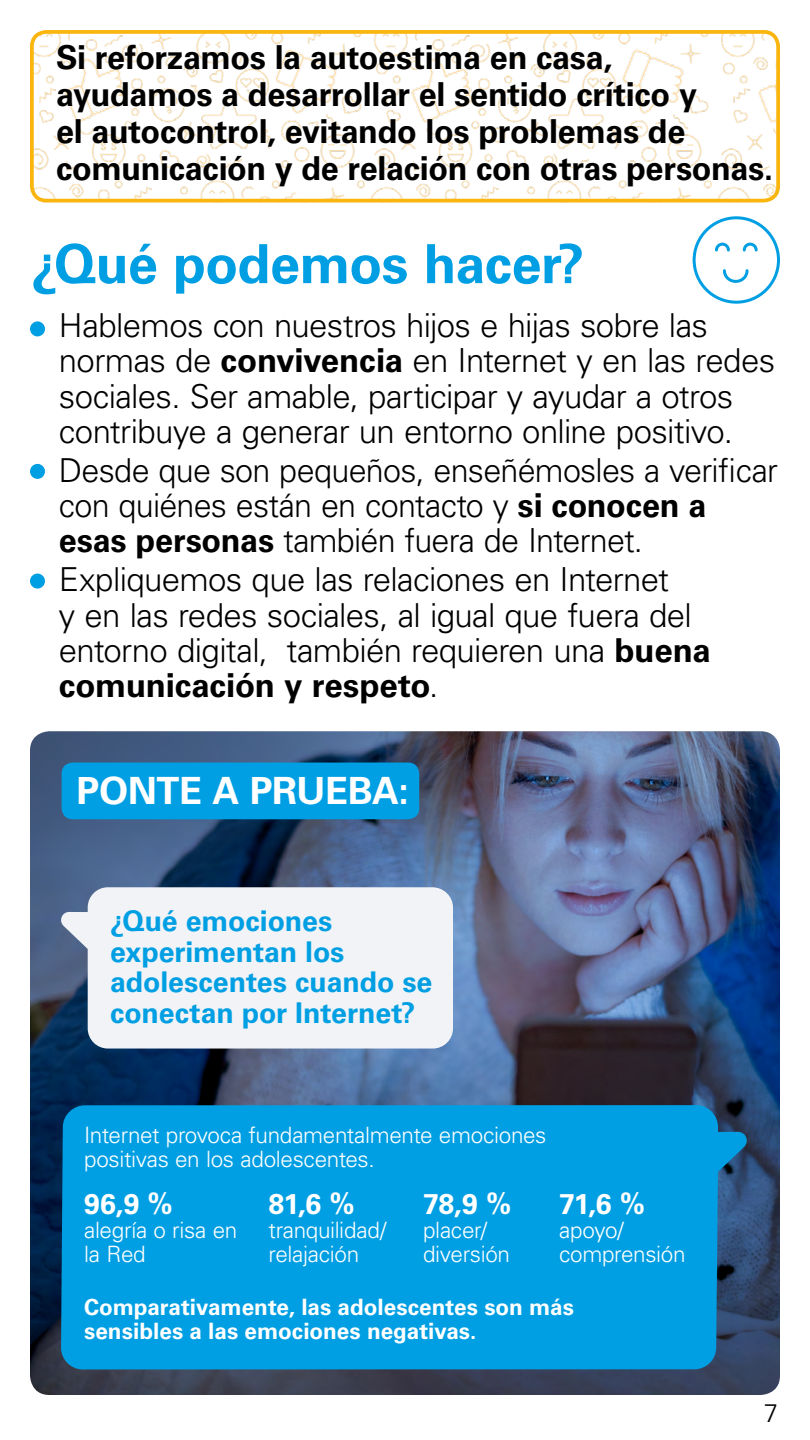
<style>
.page{position:relative;width:810px;height:1440px;background:#fff}
.page>*{position:absolute;margin:0;border:0;box-sizing:border-box;transform-origin:0 0}
.t1{font:700 54px "Univers LT Std";letter-spacing:-.01em;color:#009fe3}
.t2{font:700 37.5px "Univers LT Std";letter-spacing:-.01em;color:#fff}
.t3{font:300 33px/35.2px "Univers LT Std";letter-spacing:-.02em;color:#000}
.t4{font:700 33px/36.8px "Univers LT Std";letter-spacing:-.01em;color:#000}
.t5{font:700 28.5px/30.8px "Univers LT Std";color:#009fe3}
.t6{font:700 28.5px "Univers LT Std";letter-spacing:-.025em;color:#fff}
.t7{font:300 25.5px "Univers LT Std";color:#000}
.t8{font:300 22.5px/24px "Univers LT Std";letter-spacing:-.015em;color:#fff}
.t9{font:700 22.5px/24px "Univers LT Std";color:#fff}
.s1{font-weight:700}
</style>
<div class="page">
<img style="left:35px;top:30px;width:740px;height:168px">
<div style="left:30px;top:30px;width:750px;height:173px;border:4px solid #fab50f;border-radius:15px"></div>
<img style="left:30px;top:731px;width:750px;height:664px">
<div style="left:61px;top:1105px;width:689px;height:264px;background:#009fe3"></div>
<svg style="left:58px;top:887px;width:395px;height:162px;fill:#f2f3f6"></svg>
<div style="left:62px;top:763px;width:357px;height:56px;background:#009fe3;border-radius:11px"></div>
<div style="left:30px;top:574px;width:15px;height:15px;background:#009fe3;border-radius:50%"></div>
<div style="left:30px;top:464px;width:15px;height:15px;background:#009fe3;border-radius:50%"></div>
<div style="left:30px;top:321px;width:15px;height:15px;background:#009fe3;border-radius:50%"></div>
<svg style="left:692px;top:216px;width:88px;height:88px"></svg>
<p class="t4" style="left:56px;top:40px;width:718px">Si reforzamos la autoestima en casa, ayudamos a desarrollar el sentido crítico y<br>el autocontrol, evitando los problemas de comunicación y de relación con otras personas.</p>
<h1 class="t1" style="left:31px;top:232px;width:555px">¿Qué podemos hacer?</h1>
<p class="t3" style="left:59px;top:308px;width:718px">Hablemos con nuestros hijos e hijas sobre las normas de <span class="s1">convivencia</span> en Internet y en las redes sociales. Ser amable, participar y ayudar a otros contribuye a generar un entorno online positivo.</p>
<p class="t3" style="left:59px;top:453px;width:721px">Desde que son pequeños, enseñémosles a verificar con quiénes están en contacto y <span class="s1">si conocen a esas personas</span> también fuera de Internet.</p>
<p class="t3" style="left:59px;top:562px;width:654px">Expliquemos que las relaciones en Internet<br>y en las redes sociales, al igual que fuera del entorno digital, también requieren una <span class="s1">buena comunicación y respeto</span>.</p>
<p class="t2" style="left:76px;top:769px;width:334px">PONTE A PRUEBA:</p>
<p class="t5" style="left:110px;top:906px;width:324px">¿Qué emociones experimentan los adolescentes cuando se conectan por Internet?</p>
<p class="t8" style="left:84px;top:1123px;width:464px">Internet provoca fundamentalmente emociones positivas en los adolescentes.</p>
<p class="t6" style="left:84px;top:1188px;width:90px">96,9 %</p>
<p class="t8" style="left:84px;top:1218px;width:155px">alegría o risa en la Red</p>
<p class="t6" style="left:269px;top:1188px;width:88px">81,6 %</p>
<p class="t8" style="left:269px;top:1218px;width:119px">tranquilidad/ relajación</p>
<p class="t6" style="left:423px;top:1188px;width:90px">78,9 %</p>
<p class="t8" style="left:423px;top:1218px;width:89px">placer/ diversión</p>
<p class="t6" style="left:559px;top:1188px;width:87px">71,6 %</p>
<p class="t8" style="left:559px;top:1218px;width:128px">apoyo/ comprensión</p>
<p class="t9" style="left:84px;top:1296px;width:491px">Comparativamente, las adolescentes son más sensibles a las emociones negativas.</p>
<p class="t7" style="left:764px;top:1398px;width:16px">7</p>
</div>
